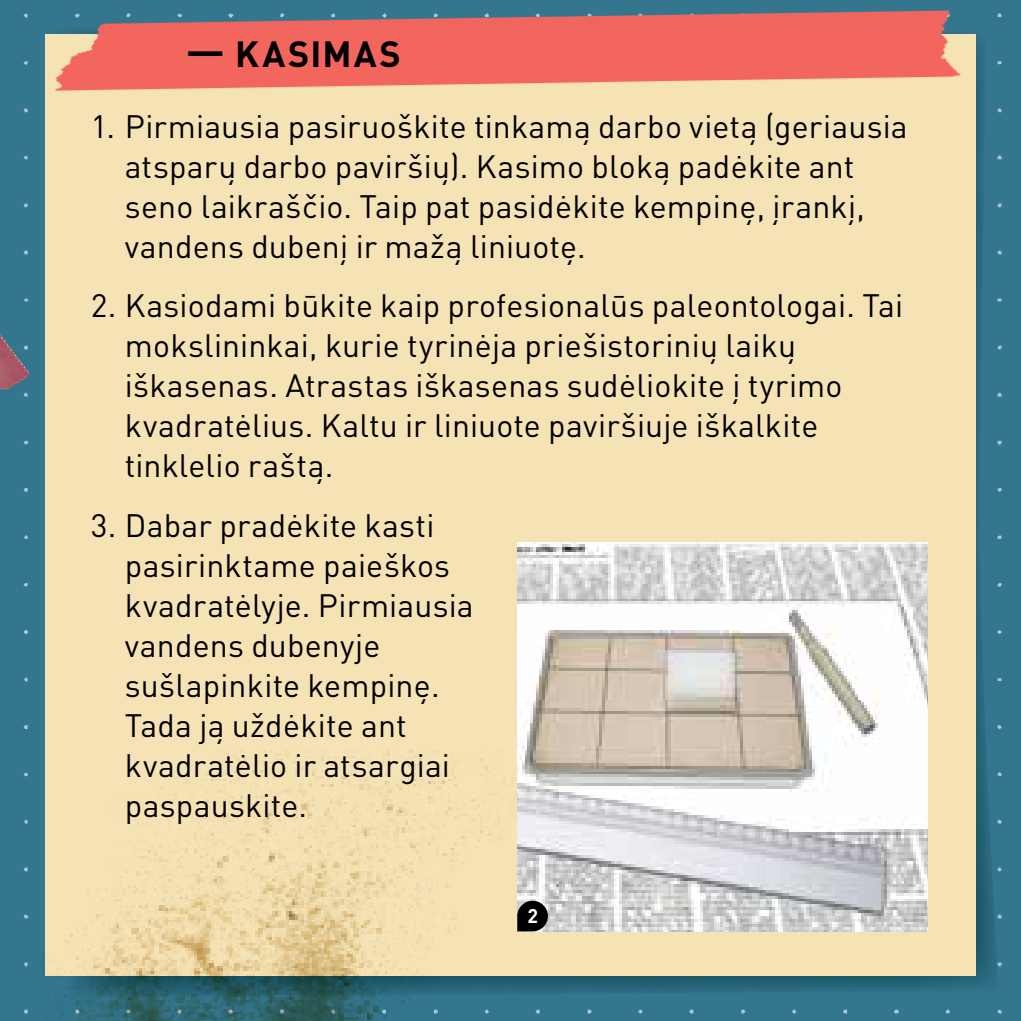
<style>
.page{position:relative;width:1021px;height:1021px;background:#fff}
.page>*{position:absolute;margin:0;border:0;box-sizing:border-box;transform-origin:0 0}
.t1{font:700 36px "DIN Pro";letter-spacing:.065em;color:#000}
.t2{font:32px/40px "DIN Pro";letter-spacing:.01em;color:#000}
.t3{font:700 19.6px "DIN Pro";color:#fff}
.s1{font-size:37.6px}
</style>
<div class="page">
<div style="left:0;top:0;width:1020px;height:1020px;background:#34768e"></div>
<svg style="left:518px;top:34px;width:480px;height:959px"></svg>
<div style="left:45px;top:34px;width:930px;height:941px;background:#f5e3b5"></div>
<img style="left:55px;top:10px;width:906px;height:81px">
<img style="left:0;top:334px;width:30px;height:55px">
<img style="left:517px;top:542px;width:410px;height:389px">
<svg style="left:518px;top:900px;width:30px;height:31px"></svg>
<img style="left:23px;top:748px;width:495px;height:272px">
<p class="t1" style="left:186px;top:24px;width:216px"><span class="s1">—</span> KASIMAS</p>
<p class="t2" style="left:125px;top:103px;width:784px;text-indent:-34px">1. Pirmiausia pasiruoškite tinkamą darbo vietą (geriausia atsparų darbo paviršių). Kasimo bloką padėkite ant seno laikraščio. Taip pat pasidėkite kempinę, įrankį, vandens dubenį ir mažą liniuotę.</p>
<p class="t2" style="left:125px;top:282px;width:779px;text-indent:-34px">2. Kasiodami būkite kaip profesionalūs paleontologai. Tai mokslininkai, kurie tyrinėja priešistorinių laikų iškasenas. Atrastas iškasenas sudėliokite į tyrimo kvadratėlius. Kaltu ir liniuote paviršiuje iškalkite tinklelio raštą.</p>
<p class="t2" style="left:125px;top:502px;width:350px;text-indent:-34px">3. Dabar pradėkite kasti pasirinktame paieškos kvadratėlyje. Pirmiausia vandens dubenyje sušlapinkite kempinę.<br>Tada ją uždėkite ant kvadratėlio ir atsargiai paspauskite.</p>
<p class="t3" style="left:527px;top:900px;width:12px">2</p>
</div>
